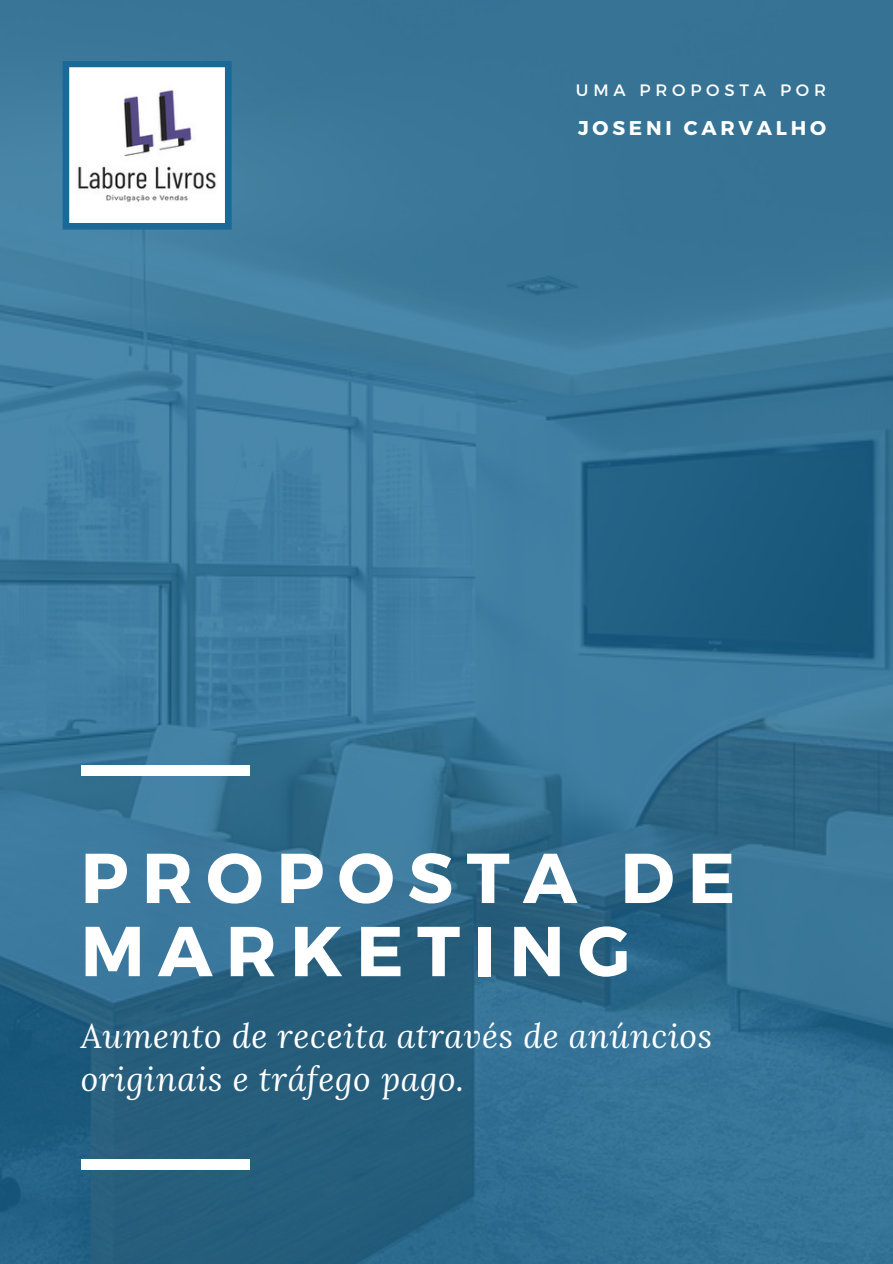
<style>
.page{position:relative;width:893px;height:1264px;background:#fff}
.page>*{position:absolute;margin:0;border:0;box-sizing:border-box;transform-origin:0 0}
.t1{font:700 70.35px/73.2px "Montserrat";letter-spacing:.19em;color:#fff}
.t2{font:italic 33.6px/42.8px "Lora";letter-spacing:.02em;color:#fff}
.t3{font:700 19.8px "Montserrat";letter-spacing:.19em;color:#fff}
.t4{font:16.5px "Montserrat";letter-spacing:.29em;color:#fff}
</style>
<div class="page">
<img style="left:0;top:0;width:892px;height:1263px">
<div style="left:81px;top:765px;width:168px;height:10px;background:#fff"></div>
<div style="left:81px;top:1159px;width:168px;height:10px;background:#fff"></div>
<svg style="left:63px;top:61px;width:168px;height:169px"></svg>
<p class="t4" style="left:576px;top:79px;width:252px">UMA PROPOSTA POR</p>
<p class="t3" style="left:578px;top:115px;width:249px">JOSENI CARVALHO</p>
<p class="t1" style="left:81px;top:837px;width:656px">PROPOSTA DE<br>MARKETING</p>
<p class="t2" style="left:81px;top:1014px;width:633px">Aumento de receita através de anúncios originais e tráfego pago.</p>
</div>
